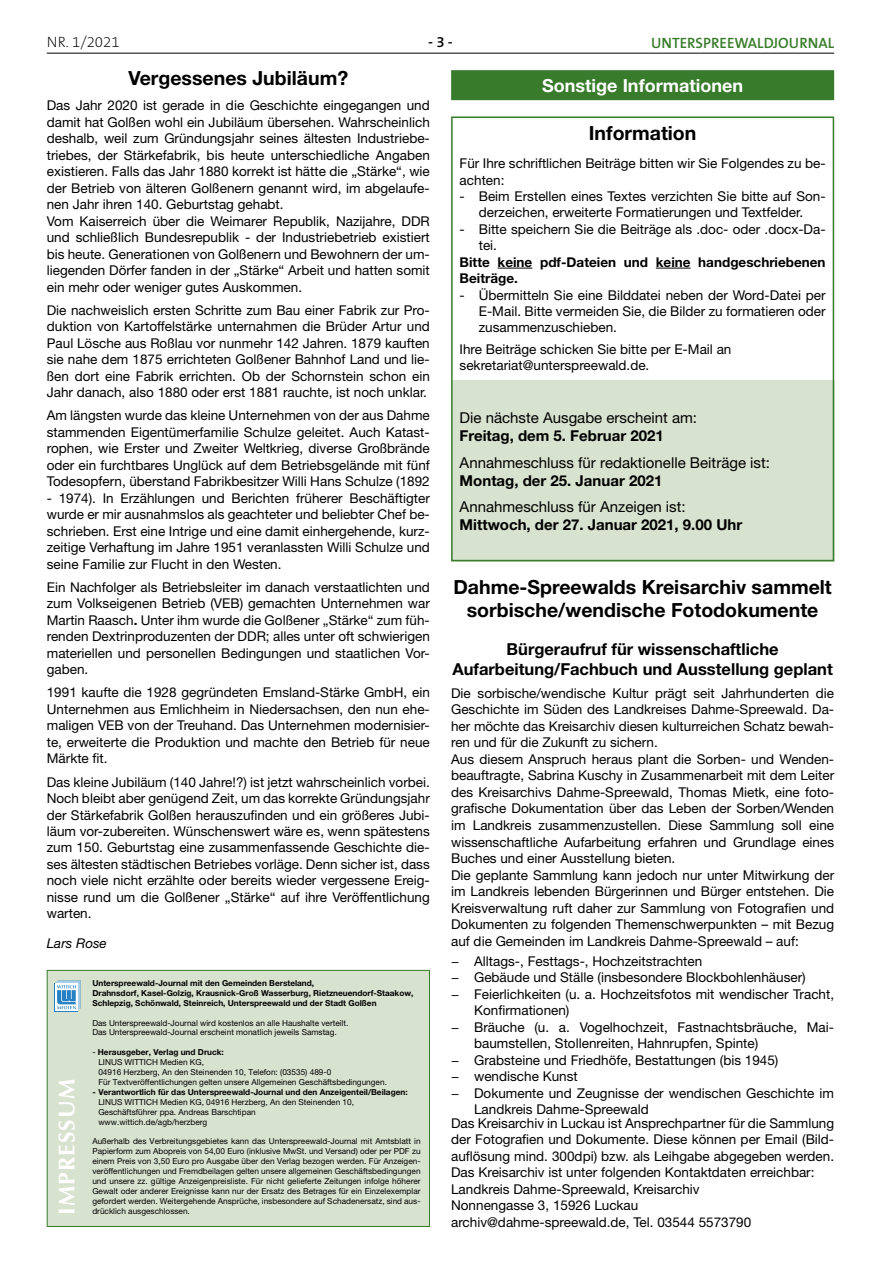
<style>
.page{position:relative;width:881px;height:1263px;background:#fff}
.page>*{position:absolute;margin:0;border:0;box-sizing:border-box;transform-origin:0 0}
.t1{font:700 22.8px "Optima LT";letter-spacing:.05em;color:#fff}
.t2{font:700 19.5px/23.7px "Helvetica Neue LT";color:#000;text-align:center}
.t3{font:700 18px "Helvetica Neue LT";color:#fff}
.t4{font:700 16.5px/20.1px "Helvetica Neue LT";color:#000;text-align:center}
.t5{font:15px "Helvetica Neue LT";color:#000}
.t6{font:700 15px "Helvetica Neue LT";color:#000}
.t7{font:600 15px "The Sans B6";color:#387c2b}
.t8{font:200 15px "The Sans B2";color:#000}
.t9{font:600 15px "The Sans B6";color:#000}
.t10{font:13.5px/16.5px "Helvetica Neue LT";color:#000;text-align:justify}
.t11{font:700 13.5px/16.2px "Helvetica Neue LT";color:#000}
.t12{font:italic 13.5px "Helvetica Neue LT";color:#000}
.t13{font:8.25px/9.9px "Helvetica Neue LT";color:#000}
.t14{font:700 8.25px/9.9px "Helvetica Neue LT";color:#000}
.s1{font-weight:700}
</style>
<div class="page">
<hr style="left:47px;top:53px;width:786px;height:1px;background:#000">
<div style="left:451px;top:70px;width:382px;height:30px;background:#387c2b"></div>
<div style="left:451px;top:380px;width:382px;height:181px;background:#d7e2cf"></div>
<hr style="left:497px;top:268px;width:35px;height:1px;background:#000">
<hr style="left:655px;top:268px;width:35px;height:1px;background:#000">
<div style="left:451px;top:116px;width:382px;height:445px;border:2px solid #387c2b"></div>
<div style="left:47px;top:970px;width:382px;height:257px;background:#d7e2cf;border:1px solid #387c2b"></div>
<div style="left:55px;top:983px;width:23px;height:28px;background:#fff"></div>
<svg style="left:56px;top:980px;width:25px;height:30px"></svg>
<p class="t8" style="left:47px;top:34px;width:74px">NR. 1/2021</p>
<p class="t9" style="left:428px;top:34px;width:26px">- 3 -</p>
<p class="t7" style="left:650px;top:35px;width:184px">UNTERSPREEWALDJOURNAL</p>
<h2 class="t2" style="left:128px;top:66px;width:221px">Vergessenes Jubiläum?</h2>
<p class="t10" style="left:47px;top:97px;width:384px;text-align:left">Das Jahr 2020 ist gerade in die Geschichte eingegangen und damit hat Golßen wohl ein Jubiläum übersehen. Wahrscheinlich deshalb, weil zum Gründungsjahr seines ältesten Industriebe&shy;triebes, der Stärkefabrik, bis heute unterschiedliche Angaben existieren. Falls das Jahr 1880 korrekt ist hätte die „Stärke“, wie der Betrieb von älteren Golßenern genannt wird, im abgelaufe&shy;nen Jahr ihren 140. Geburtstag gehabt.<br>Vom Kaiserreich über die Weimarer Republik, Nazijahre, DDR und schließlich Bundesrepublik - der Industriebetrieb existiert bis heute. Generationen von Golßenern und Bewohnern der um&shy;liegenden Dörfer fanden in der „Stärke“ Arbeit und hatten somit ein mehr oder weniger gutes Auskommen.</p>
<p class="t10" style="left:47px;top:302px;width:384px">Die nachweislich ersten Schritte zum Bau einer Fabrik zur Pro&shy;duktion von Kartoffelstärke unternahmen die Brüder Artur und Paul Lösche aus Roßlau vor nunmehr 142 Jahren. 1879 kauften sie nahe dem 1875 errichteten Golßener Bahnhof Land und lie&shy;ßen dort eine Fabrik errichten. Ob der Schornstein schon ein Jahr danach, also 1880 oder erst 1881 rauchte, ist noch unklar.</p>
<p class="t10" style="left:47px;top:407px;width:384px">Am längsten wurde das kleine Unternehmen von der aus Dahme stammenden Eigentümerfamilie Schulze geleitet. Auch Katast&shy;rophen, wie Erster und Zweiter Weltkrieg, diverse Großbrände oder ein furchtbares Unglück auf dem Betriebsgelände mit fünf Todesopfern, überstand Fabrikbesitzer Willi Hans Schulze (1892</p>
<p class="t10" style="left:47px;top:489px;width:384px">- 1974). In Erzählungen und Berichten früherer Beschäftigter wurde er mir ausnahmslos als geachteter und beliebter Chef be&shy;schrieben. Erst eine Intrige und eine damit einhergehende, kurz&shy;zeitige Verhaftung im Jahre 1951 veranlassten Willi Schulze und seine Familie zur Flucht in den Westen.</p>
<p class="t10" style="left:47px;top:579px;width:384px">Ein Nachfolger als Betriebsleiter im danach verstaatlichten und zum Volkseigenen Betrieb (VEB) gemachten Unternehmen war Martin Raasch<span class="s1">.</span> Unter ihm wurde die Golßener „Stärke“ zum füh&shy;renden Dextrinproduzenten der DDR; alles unter oft schwierigen materiellen und personellen Bedingungen und staatlichen Vor&shy;gaben.</p>
<p class="t10" style="left:47px;top:684px;width:384px">1991 kaufte die 1928 gegründeten Emsland-Stärke GmbH, ein Unternehmen aus Emlichheim in Niedersachsen, den nun ehe&shy;maligen VEB von der Treuhand. Das Unternehmen modernisier&shy;te, erweiterte die Produktion und machte den Betrieb für neue Märkte fit.</p>
<p class="t10" style="left:47px;top:773px;width:384px">Das kleine Jubiläum (140 Jahre!?) ist jetzt wahrscheinlich vorbei.<br>Noch bleibt aber genügend Zeit, um das korrekte Gründungsjahr der Stärkefabrik Golßen herauszufinden und ein größeres Jubi&shy;läum vor-zubereiten. Wünschenswert wäre es, wenn spätestens zum 150. Geburtstag eine zusammenfassende Geschichte die&shy;ses ältesten städtischen Betriebes vorläge. Denn sicher ist, dass noch viele nicht erzählte oder bereits wieder vergessene Ereig&shy;nisse rund um die Golßener „Stärke“ auf ihre Veröffentlichung warten.</p>
<p class="t12" style="left:47px;top:935px;width:61px">Lars Rose</p>
<h3 class="t3" style="left:542px;top:74px;width:202px">Sonstige Informationen</h3>
<h2 class="t2" style="left:588px;top:121px;width:109px">Information</h2>
<p class="t10" style="left:459px;top:155px;width:367px">Für Ihre schriftlichen Beiträge bitten wir Sie Folgendes zu be&shy;achten:</p>
<p class="t10" style="left:459px;top:188px;width:367px;text-align:center">- Beim Erstellen eines Textes verzichten Sie bitte auf Son&shy;derzeichen, erweiterte Formatierungen und Textfelder.</p>
<p class="t10" style="left:478px;top:221px;width:348px;text-indent:-19px">- Bitte speichern Sie die Beiträge als .doc- oder .docx-Da&shy;tei.</p>
<p class="t11" style="left:459px;top:254px;width:367px">Bitte keine pdf-Dateien und keine handgeschriebenen<br>Beiträge.</p>
<p class="t10" style="left:478px;top:286px;width:348px;text-indent:-19px">- Übermitteln Sie eine Bilddatei neben der Word-Datei per E-Mail. Bitte vermeiden Sie, die Bilder zu formatieren oder zusammenzuschieben.</p>
<p class="t10" style="left:459px;top:341px;width:273px">Ihre Beiträge schicken Sie bitte per E-Mail an sekretariat@unterspreewald.de.</p>
<p class="t5" style="left:459px;top:408px;width:239px">Die nächste Ausgabe erscheint am:</p>
<p class="t6" style="left:459px;top:426px;width:205px">Freitag, dem 5. Februar 2021</p>
<p class="t5" style="left:459px;top:453px;width:312px">Annahmeschluss für redaktionelle Beiträge ist:</p>
<p class="t6" style="left:459px;top:471px;width:204px">Montag, der 25. Januar 2021</p>
<p class="t5" style="left:459px;top:498px;width:227px">Annahmeschluss für Anzeigen ist:</p>
<p class="t6" style="left:459px;top:516px;width:284px">Mittwoch, der 27. Januar 2021, 9.00 Uhr</p>
<h2 class="t2" style="left:453px;top:574px;width:379px">Dahme-Spreewalds Kreisarchiv sammelt sorbische/wendische Fotodokumente</h2>
<p class="t4" style="left:452px;top:638px;width:382px">Bürgeraufruf für wissenschaftliche<br>Aufarbeitung/Fachbuch und Ausstellung geplant</p>
<p class="t10" style="left:451px;top:684px;width:384px;text-align:left">Die sorbische/wendische Kultur prägt seit Jahrhunderten die Geschichte im Süden des Landkreises Dahme-Spreewald. Da&shy;her möchte das Kreisarchiv diesen kulturreichen Schatz bewah&shy;ren und für die Zukunft zu sichern.<br>Aus diesem Anspruch heraus plant die Sorben- und Wenden&shy;beauftragte, Sabrina Kuschy in Zusammenarbeit mit dem Leiter des Kreisarchivs Dahme-Spreewald, Thomas Mietk, eine foto&shy;grafische Dokumentation über das Leben der Sorben/Wenden im Landkreis zusammenzustellen. Diese Sammlung soll eine wissenschaftliche Aufarbeitung erfahren und Grundlage eines Buches und einer Ausstellung bieten.<br>Die geplante Sammlung kann jedoch nur unter Mitwirkung der im Landkreis lebenden Bürgerinnen und Bürger entstehen. Die Kreisverwaltung ruft daher zur Sammlung von Fotografien und Dokumenten zu folgenden Themenschwerpunkten – mit Bezug auf die Gemeinden im Landkreis Dahme-Spreewald – auf:</p>
<p class="t10" style="left:451px;top:952px;width:252px">− Alltags-, Festtags-, Hochzeitstrachten</p>
<p class="t10" style="left:451px;top:969px;width:356px">− Gebäude und Ställe (insbesondere Blockbohlenhäuser)</p>
<p class="t10" style="left:451px;top:986px;width:384px">− Feierlichkeiten (u. a. Hochzeitsfotos mit wendischer Tracht,</p>
<p class="t10" style="left:474px;top:1002px;width:97px">Konfirmationen)</p>
<p class="t10" style="left:451px;top:1018px;width:384px">− Bräuche (u. a. Vogelhochzeit, Fastnachtsbräuche, Mai-</p>
<p class="t10" style="left:474px;top:1035px;width:285px">baumstellen, Stollenreiten, Hahnrupfen, Spinte)</p>
<p class="t10" style="left:451px;top:1051px;width:329px">− Grabsteine und Friedhöfe, Bestattungen (bis 1945)</p>
<p class="t10" style="left:451px;top:1068px;width:128px">− wendische Kunst</p>
<p class="t10" style="left:451px;top:1084px;width:384px">− Dokumente und Zeugnisse der wendischen Geschichte im</p>
<p class="t10" style="left:474px;top:1101px;width:176px">Landkreis Dahme-Spreewald</p>
<p class="t10" style="left:451px;top:1114px;width:384px;text-align:left">Das Kreisarchiv in Luckau ist Ansprechpartner für die Sammlung der Fotografien und Dokumente. Diese können per Email (Bild&shy;auflösung mind. 300dpi) bzw. als Leihgabe abgegeben werden.<br>Das Kreisarchiv ist unter folgenden Kontaktdaten erreichbar:<br>Landkreis Dahme-Spreewald, Kreisarchiv<br>Nonnengasse 3, 15926 Luckau<br>archiv@dahme-spreewald.de, Tel. 03544 5573790</p>
<p class="t14" style="left:92px;top:978px;width:322px">Unterspreewald-Journal mit den Gemeinden Bersteland,<br>Drahnsdorf, Kasel-Golzig, Krausnick-Groß Wasserburg, Rietzneuendorf-Staakow,<br>Schlepzig, Schönwald, Steinreich, Unterspreewald und der Stadt Golßen</p>
<p class="t13" style="left:92px;top:1017px;width:257px">Das Unterspreewald-Journal wird kostenlos an alle Haushalte verteilt.<br>Das Unterspreewald-Journal erscheint monatlich jeweils Samstag.</p>
<p class="t13" style="left:98px;top:1047px;width:290px;text-indent:-6px">- <span class="s1">Herausgeber, Verlag und Druck:<br></span>LINUS WITTICH Medien KG,<br>04916 Herzberg, An den Steinenden 10, Telefon: (03535) 489-0<br>Für Textveröffentlichungen gelten unsere Allgemeinen Geschäftsbedingungen.</p>
<p class="t14" style="left:92px;top:1087px;width:317px">- Verantwortlich für das Unterspreewald-Journal und den Anzeigenteil/Beilagen:</p>
<p class="t13" style="left:98px;top:1097px;width:257px">LINUS WITTICH Medien KG, 04916 Herzberg, An den Steinenden 10,<br>Geschäftsführer ppa. Andreas Barschtipan www.wittich.de/agb/herzberg</p>
<p class="t13" style="left:92px;top:1136px;width:329px;text-align:justify">Außerhalb des Verbreitungsgebietes kann das Unterspreewald-Journal mit Amtsblatt in Papierform zum Abopreis von 54,00 Euro (inklusive MwSt. und Versand) oder per PDF zu einem Preis von 3,50 Euro pro Ausgabe über den Verlag bezogen werden. Für Anzeigen&shy;veröffentlichungen und Fremdbeilagen gelten unsere allgemeinen Geschäftsbedingungen und unsere zz. gültige Anzeigenpreisliste. Für nicht gelieferte Zeitungen infolge höherer Gewalt oder anderer Ereignisse kann nur der Ersatz des Betrages für ein Einzelexemplar gefordert werden. Weitergehende Ansprüche, insbesondere auf Schadenersatz, sind aus-</p>
<h1 class="t1" style="left:54px;top:1215px;width:137px;rotate:-90deg">IMPRESSUM</h1>
<p class="t13" style="left:92px;top:1206px;width:99px">drücklich ausgeschlossen.</p>
</div>
